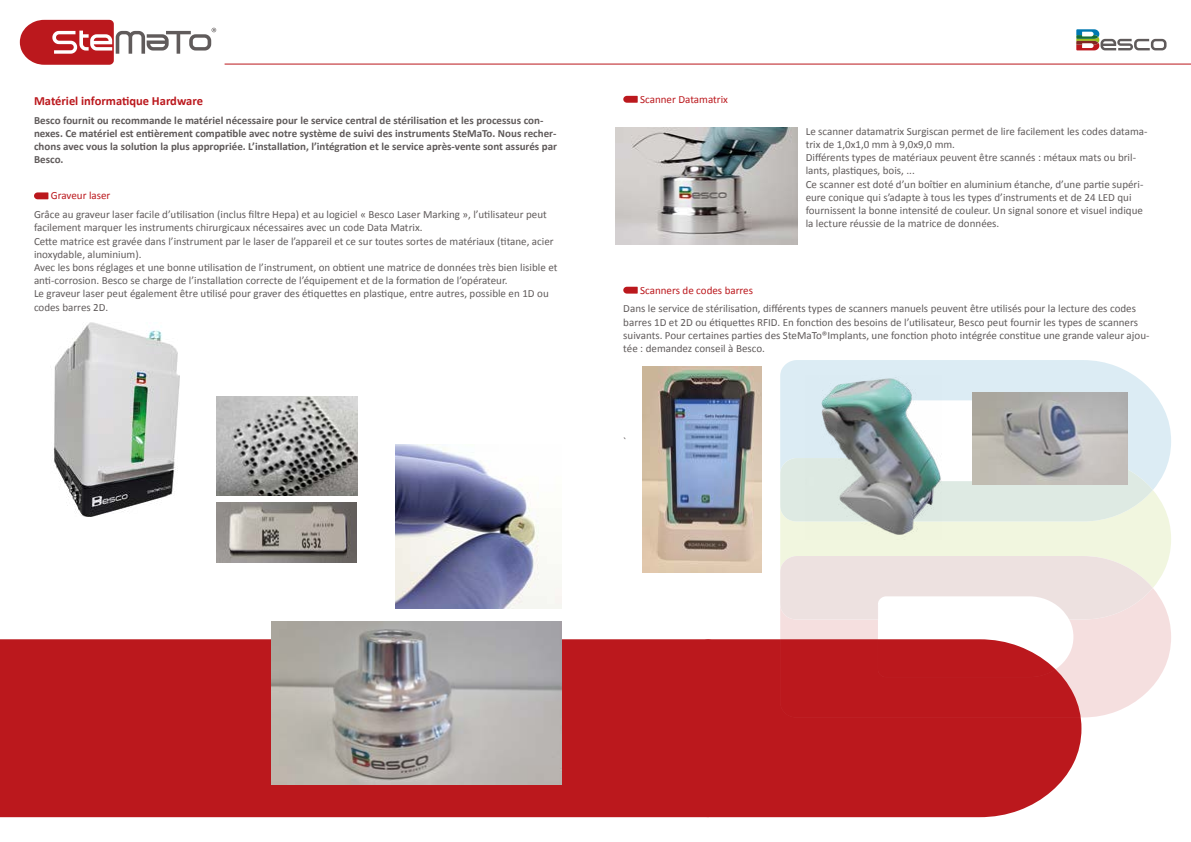
<style>
.page{position:relative;width:1191px;height:842px;background:#fff}
.page>*{position:absolute;margin:0;border:0;box-sizing:border-box;transform-origin:0 0}
.t1{font:700 12.5px "Calibri";color:#bb181d}
.t2{font:11px/13.2px "Calibri";color:#605b5b}
.t3{font:700 11px/13.2px "Calibri";color:#605b5b}
.t4{font:11px "Calibri";color:#bb181d}
</style>
<div class="page">
<div style="left:725px;top:639px;width:356px;height:178px;background:#bb181d"></div>
<div style="left:0;top:639px;width:725px;height:178px;background:#bb181d"></div>
<img style="left:272px;top:621px;width:289px;height:163px">
<div style="left:780px;top:490px;width:391px;height:98px;background:#f1f6df"></div>
<svg style="left:780px;top:360px;width:391px;height:130px;fill:#dcecf4"></svg>
<svg style="left:780px;top:458px;width:372px;height:63px;background:#e0ebe4"></svg>
<svg style="left:780px;top:588px;width:391px;height:129px;fill:#bb181d"></svg>
<svg style="left:780px;top:556px;width:372px;height:63px"></svg>
<svg style="left:623px;top:96px;width:14px;height:7px"></svg>
<svg style="left:623px;top:287px;width:14px;height:7px"></svg>
<img style="left:805px;top:375px;width:136px;height:165px">
<img style="left:616px;top:127px;width:181px;height:117px">
<img style="left:972px;top:393px;width:155px;height:91px">
<hr style="left:225px;top:64px;width:966px;height:1px;background:#bb181d">
<svg style="left:1076px;top:29px;width:90px;height:21px"></svg>
<svg style="left:20px;top:20px;width:196px;height:45px"></svg>
<img style="left:53px;top:322px;width:127px;height:194px">
<img style="left:395px;top:444px;width:166px;height:164px">
<img style="left:216px;top:503px;width:140px;height:59px">
<img style="left:216px;top:396px;width:141px;height:99px">
<img style="left:642px;top:367px;width:119px;height:205px">
<svg style="left:34px;top:192px;width:14px;height:7px"></svg>
<p class="t1" style="left:34px;top:92px;width:170px">Matériel informatique Hardware</p>
<p class="t3" style="left:34px;top:113px;width:524px">Besco fournit ou recommande le matériel nécessaire pour le service central de stérilisation et les processus con&shy;nexes. Ce matériel est entièrement compatible avec notre système de suivi des instruments SteMaTo. Nous recher&shy;chons avec vous la solution la plus appropriée. L’installation, l’intégration et le service après-vente sont assurés par Besco.</p>
<p class="t4" style="left:51px;top:188px;width:61px">Graveur laser</p>
<p class="t2" style="left:34px;top:208px;width:525px">Grâce au graveur laser facile d’utilisation (inclus filtre Hepa) et au logiciel « Besco Laser Marking », l’utilisateur peut facilement marquer les instruments chirurgicaux nécessaires avec un code Data Matrix.<br>Cette matrice est gravée dans l’instrument par le laser de l’appareil et ce sur toutes sortes de matériaux (titane, acier inoxydable, aluminium).<br>Avec les bons réglages et une bonne utilisation de l’instrument, on obtient une matrice de données très bien lisible et anti-corrosion. Besco se charge de l’installation correcte de l’équipement et de la formation de l’opérateur.<br>Le graveur laser peut également être utilisé pour graver des étiquettes en plastique, entre autres, possible en 1D ou codes barres 2D.</p>
<p class="t4" style="left:640px;top:91px;width:89px">Scanner Datamatrix</p>
<p class="t2" style="left:805px;top:124px;width:343px">Le scanner datamatrix Surgiscan permet de lire facilement les codes datama&shy;trix de 1,0x1,0 mm à 9,0x9,0 mm.<br>Différents types de matériaux peuvent être scannés : métaux mats ou bril&shy;lants, plastiques, bois, ...<br>Ce scanner est doté d’un boîtier en aluminium étanche, d’une partie supéri&shy;eure conique qui s’adapte à tous les types d’instruments et de 24 LED qui fournissent la bonne intensité de couleur. Un signal sonore et visuel indique la lecture réussie de la matrice de données.</p>
<p class="t4" style="left:640px;top:282px;width:114px">Scanners de codes barres</p>
<p class="t2" style="left:623px;top:302px;width:528px">Dans le service de stérilisation, différents types de scanners manuels peuvent être utilisés pour la lecture des codes barres 1D et 2D ou étiquettes RFID. En fonction des besoins de l’utilisateur, Besco peut fournir les types de scanners suivants. Pour certaines parties des SteMaTo®Implants, une fonction photo intégrée constitue une grande valeur ajou&shy;tée : demandez conseil à Besco.</p>
<p class="t2" style="left:623px;top:434px;width:5px">`</p>
</div>
